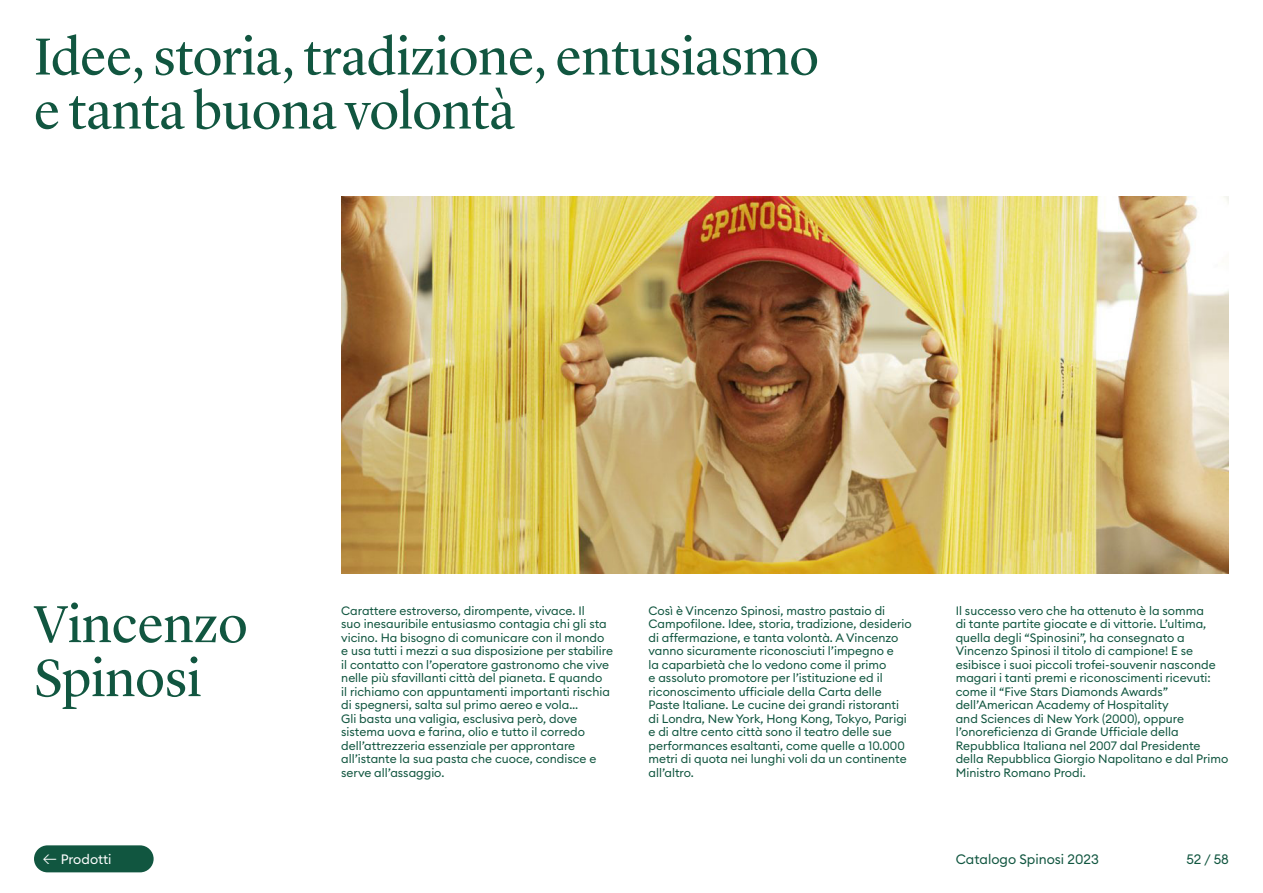
<style>
.page{position:relative;width:1263px;height:893px;background:#fff}
.page>*{position:absolute;margin:0;border:0;box-sizing:border-box;transform-origin:0 0}
.t1{font:54px "Lyon Display";color:#115640}
.t2{font:13.5px "Font Regular 2";color:#115640}
.t3{font:13.5px "Font Regular 2";letter-spacing:-.005em;color:#fff}
.t4{font:12px/13.5px "Font Regular 2";color:#115640}
.s1{font-family:"Riforma";font-weight:300}
</style>
<div class="page">
<img style="left:341px;top:196px;width:888px;height:378px">
<div style="left:34px;top:845px;width:120px;height:27px;background:#115640;border-radius:14px"></div>
<p class="t1" style="left:34px;top:16px;width:786px">Idee, storia, tradizione, entusiasmo</p>
<p class="t1" style="left:34px;top:70px;width:482px">e tanta buona volontà</p>
<p class="t1" style="left:34px;top:584px;width:215px">Vincenzo</p>
<p class="t1" style="left:34px;top:638px;width:169px">Spinosi</p>
<p class="t4" style="left:341px;top:603px;width:273px">Carattere estroverso, dirompente, vivace. Il<br>suo inesauribile entusiasmo contagia chi gli sta vicino. Ha bisogno di comunicare con il mondo e usa tutti i mezzi a sua disposizione per stabilire il contatto con l’operatore gastronomo che vive nelle più sfavillanti città del pianeta. E quando<br>il richiamo con appuntamenti importanti rischia di spegnersi, salta sul primo aereo e vola…<br>Gli basta una valigia, esclusiva però, dove sistema uova e farina, olio e tutto il corredo dell’attrezzeria essenziale per approntare all’istante la sua pasta che cuoce, condisce e serve all’assaggio.</p>
<p class="t4" style="left:648px;top:603px;width:265px">Così è Vincenzo Spinosi, mastro pastaio di Campofilone. Idee, storia, tradizione, desiderio di affermazione, e tanta volontà. A Vincenzo vanno sicuramente riconosciuti l’impegno e<br>la caparbietà che lo vedono come il primo<br>e assoluto promotore per l’istituzione ed il riconoscimento ufficiale della Carta delle Paste Italiane. Le cucine dei grandi ristoranti di Londra, New York, Hong Kong, Tokyo, Parigi e di altre cento città sono il teatro delle sue performances esaltanti, come quelle a 10.000 metri di quota nei lunghi voli da un continente all’altro.</p>
<p class="t4" style="left:956px;top:603px;width:274px">Il successo vero che ha ottenuto è la somma<br>di tante partite giocate e di vittorie. L’ultima, quella degli “Spinosini”, ha consegnato a Vincenzo Spinosi il titolo di campione! E se esibisce i suoi piccoli trofei-souvenir nasconde magari i tanti premi e riconoscimenti ricevuti: come il “Five Stars Diamonds Awards” dell’American Academy of Hospitality<br>and Sciences di New York (2000), oppure l’onoreficienza di Grande Ufficiale della Repubblica Italiana nel 2007 dal Presidente della Repubblica Giorgio Napolitano e dal Primo Ministro Romano Prodi.</p>
<p class="t3" style="left:43px;top:850px;width:70px"><span class="s1">←</span> Prodotti</p>
<p class="t2" style="left:956px;top:850px;width:145px">Catalogo Spinosi 2023</p>
<p class="t2" style="left:1186px;top:850px;width:44px">52 / 58</p>
</div>
